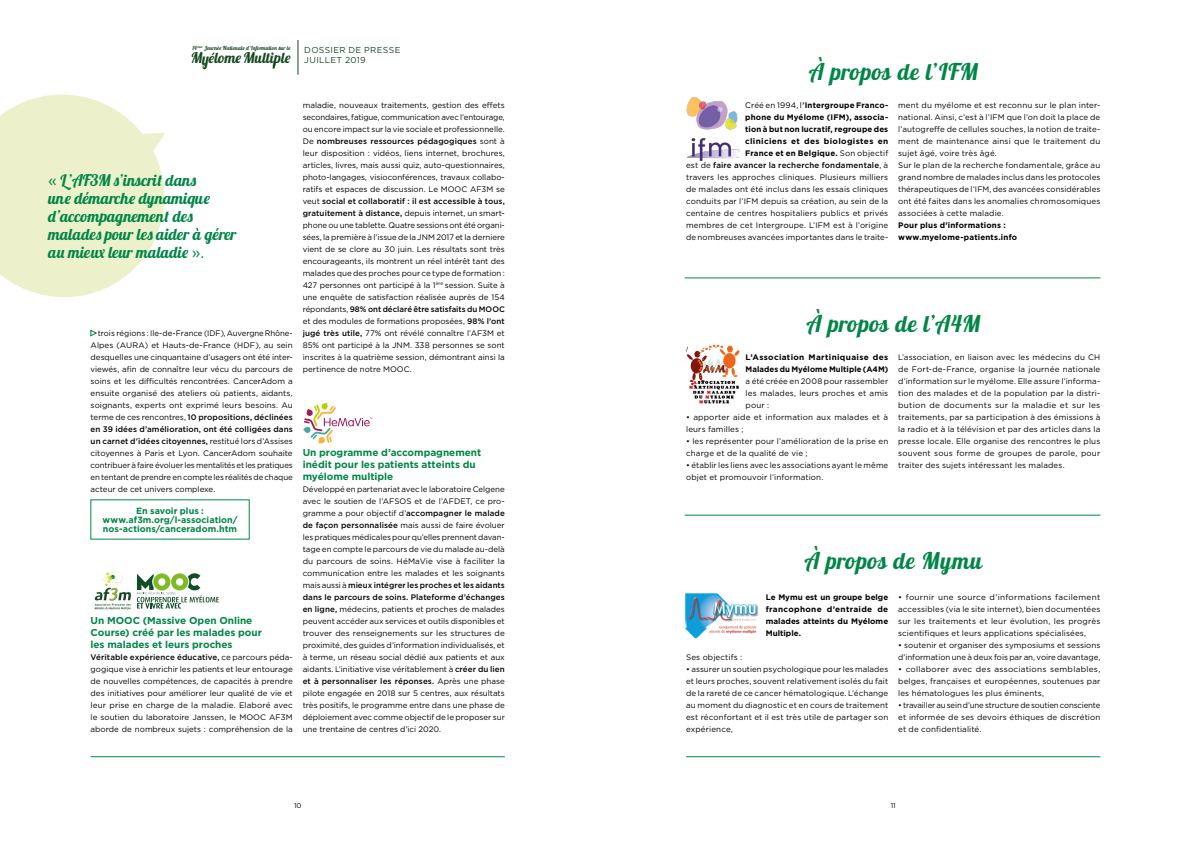
<style>
.page{position:relative;width:1191px;height:842px;background:#fff}
.page>*{position:absolute;margin:0;border:0;box-sizing:border-box;transform-origin:0 0}
.t1{font:23px "Lobster 1.4";letter-spacing:.025em;color:#008647}
.t2{font:16px/18px "Lobster 1.4";letter-spacing:.05em;color:#008647}
.t3{font:14.7px "Lobster 1.4";color:#174922}
.t4{font:700 10px/12px "Gotham";letter-spacing:-.005em;color:#008647}
.t5{font:700 9px/9px "Gotham";color:#008647;text-align:center}
.t6{font:8.6px/9.7px "Gotham";letter-spacing:.04em;color:#174922}
.t7{font:8px/12px "Gotham";letter-spacing:.005em;color:#000;text-align:justify}
.t8{font:700 8px/12px "Gotham";letter-spacing:.02em;color:#000}
.t9{font:7px "Gotham";color:#000}
.t10{font:5.6px "Lobster 1.4";letter-spacing:.005em;color:#174922}
.s1{font-size:6.3px}
.s2{font-size:17px}
.s3{font-size:13.8px}
.s4{font-family:"Gotham"}
.s5{font-weight:500}
.s6{font-weight:700}
</style>
<div class="page">
<svg style="left:0;top:94px;width:165px;height:203px"></svg>
<img style="left:686px;top:344px;width:54px;height:60px">
<img style="left:685px;top:593px;width:74px;height:46px">
<hr style="left:684px;top:278px;width:416px;height:1px;background:#008647">
<hr style="left:684px;top:515px;width:416px;height:1px;background:#008647">
<img style="left:686px;top:96px;width:53px;height:65px">
<svg style="left:90px;top:330px;width:7px;height:6px"></svg>
<img style="left:94px;top:572px;width:37px;height:38px">
<svg style="left:137px;top:573px;width:82px;height:36px"></svg>
<svg style="left:303px;top:403px;width:70px;height:40px"></svg>
<svg style="left:272px;top:62px;width:4px;height:7px"></svg>
<hr style="left:298px;top:40px;width:1px;height:35px;background:#174922">
<hr style="left:91px;top:756px;width:414px;height:1px;background:#008647">
<hr style="left:686px;top:756px;width:414px;height:1px;background:#008647">
<p class="t10" style="left:192px;top:45px;width:100px">14 <sup>ème</sup> Journée Nationale d’Information <span class="s1">s</span>ur le</p>
<h3 class="t3" style="left:191px;top:49px;width:101px">M<span class="s2">y</span><span class="s3">é</span>lome Multiple</h3>
<p class="t6" style="left:304px;top:45px;width:98px">DOSSIER DE PRESSE<br>JUILLET 2019</p>
<h2 class="t2" style="left:48px;top:171px;width:190px"><span class="s4">«</span> L’AF3M s’inscrit dans<br>une démarche dynamique d’accompagnement des malades pour les aider à gérer au mieux leur maladie <span class="s4">».</span></h2>
<p class="t7" style="left:91px;top:327px;width:204px;text-indent:7px">trois régions : Ile-de-France (IDF), Auvergne Rhône-Alpes (AURA) et Hauts-de-France (HDF), au sein desquelles une cinquantaine d’usagers ont été inter&shy;viewés, afin de connaître leur vécu du parcours de soins et les difficultés rencontrées. CancerAdom a ensuite organisé des ateliers où patients, aidants, soignants, experts ont exprimé leurs besoins. Au terme de ces rencontres, <span class="s5">10 propositions, déclinées en 39 idées d’amélioration, ont été colligées dans un carnet d’idées citoyennes,</span> restitué lors d’Assises citoyennes à Paris et Lyon. CancerAdom souhaite contribuer à faire évoluer les mentalités et les pratiques en tentant de prendre en compte les réalités de chaque acteur de cet univers complexe.</p>
<p class="t5" style="left:103px;top:506px;width:136px">En savoir plus : www.af3m.org/l-association/ nos-actions/canceradom.htm</p>
<p class="t4" style="left:91px;top:614px;width:173px">Un MOOC (Massive Open Online<br>Course) créé par les malades pour les malades et leurs proches</p>
<p class="t7" style="left:91px;top:651px;width:204px"><span class="s5">Véritable expérience éducative,</span> ce parcours péda&shy;gogique vise à enrichir les patients et leur entourage de nouvelles compétences, de capacités à prendre des initiatives pour améliorer leur qualité de vie et leur prise en charge de la maladie. Elaboré avec le soutien du laboratoire Janssen, le MOOC AF3M aborde de nombreux sujets : compréhension de la</p>
<p class="t7" style="left:303px;top:99px;width:204px;text-align:left">maladie, nouveaux traitements, gestion des effets secondaires, fatigue, communication avec l’entourage, ou encore impact sur la vie sociale et professionnelle.<br>De <span class="s5">nombreuses ressources pédagogiques</span> sont à leur disposition : vidéos, liens internet, brochures, articles, livres, mais aussi quiz, auto-questionnaires, photo-langages, visioconférences, travaux collabo&shy;ratifs et espaces de discussion. Le MOOC AF3M se veut <span class="s5">social et collaboratif : il est accessible à tous, gratuitement à distance,</span> depuis internet, un smart&shy;phone ou une tablette. Quatre sessions ont été organi‑ sées, la première à l’issue de la JNM 2017 et la derniere vient de se clore au 30 juin. Les résultats sont très encourageants, ils montrent un réel intérêt tant des malades que des proches pour ce type de formation :<br>427 personnes ont participé à la 1<sup>ère</sup> session. Suite à une enquête de satisfaction réalisée auprès de 154 répondants, <span class="s5">98% ont déclaré être satisfaits du MOOC </span>et des modules de formations proposées, <span class="s5">98% l’ont jugé très utile,</span> 77% ont révélé connaître l’AF3M et 85% ont participé à la JNM. 338 personnes se sont inscrites à la quatrième session, démontrant ainsi la pertinence de notre MOOC.</p>
<p class="t4" style="left:303px;top:446px;width:180px">Un programme d’accompagnement inédit pour les patients atteints du myélome multiple</p>
<p class="t7" style="left:303px;top:483px;width:204px">Développé en partenariat avec le laboratoire Celgene avec le soutien de l’AFSOS et de l’AFDET, ce pro&shy;gramme a pour objectif d’<span class="s5">accompagner le malade de façon personnalisée</span> mais aussi de faire évoluer les pratiques médicales pour qu’elles prennent davan&shy;tage en compte le parcours de vie du malade au-delà du parcours de soins. HéMaVie vise à faciliter la communication entre les malades et les soignants mais aussi à <span class="s5">mieux intégrer les proches et les aidants dans le parcours de soins. Plateforme d’échanges en ligne,</span> médecins, patients et proches de malades peuvent accéder aux services et outils disponibles et trouver des renseignements sur les structures de proximité, des guides d’information individualisés, et à terme, un réseau social dédié aux patients et aux aidants. L’initiative vise véritablement à <span class="s5">créer du lien et à personnaliser les réponses.</span> Après une phase pilote engagée en 2018 sur 5 centres, aux résultats très positifs, le programme entre dans une phase de déploiement avec comme objectif de le proposer sur une trentaine de centres d’ici 2020.</p>
<h1 class="t1" style="left:808px;top:57px;width:171px">À propos de l’IFM</h1>
<p class="t7" style="left:686px;top:99px;width:204px;text-align:right">Créé en 1994, l<span class="s5">’</span><span class="s6">Intergroupe Franco-<br>phone du Myélome (IFM), associa-<br>tion à but non lucratif, regroupe des<br>cliniciens et des biologistes en<br>France et en Belgique.</span> Son objectif<br>est de <span class="s5">faire avancer la recherche fondamentale</span>, à travers les approches cliniques. Plusieurs milliers de malades ont été inclus dans les essais cliniques conduits par l’IFM depuis sa création, au sein de la centaine de centres hospitaliers publics et privés membres de cet Intergroupe. L’IFM est à l’origine de nombreuses avancées importantes dans le traite‑</p>
<p class="t7" style="left:898px;top:99px;width:204px;text-align:left">ment du myélome et est reconnu sur le plan inter&shy;national. Ainsi, c’est à l’IFM que l’on doit la place de l’autogreffe de cellules souches, la notion de traite‑ ment de maintenance ainsi que le traitement du sujet âgé, voire très âgé.<br>Sur le plan de la recherche fondamentale, grâce au grand nombre de malades inclus dans les protocoles thérapeutiques de l’IFM, des avancées considérables ont été faites dans les anomalies chromosomiques associées à cette maladie.</p>
<p class="t8" style="left:898px;top:219px;width:120px">Pour plus d’informations : www.myelome-patients.info</p>
<h1 class="t1" style="left:806px;top:309px;width:175px">À propos de l’A4M</h1>
<p class="t8" style="left:745px;top:351px;width:144px">L’Association Martiniquaise des<br>Malades du Myélome Multiple (A4M)</p>
<p class="t7" style="left:745px;top:375px;width:144px">a été créée en 2008 pour rassembler les malades, leurs proches et amis pour :</p>
<p class="t7" style="left:686px;top:411px;width:204px">• apporter aide et information aux malades et à leurs familles ;</p>
<p class="t7" style="left:686px;top:435px;width:204px">• les représenter pour l’amélioration de la prise en charge et de la qualité de vie ;</p>
<p class="t7" style="left:686px;top:459px;width:204px">• établir les liens avec les associations ayant le même objet et promouvoir l’information.</p>
<p class="t7" style="left:898px;top:351px;width:204px">L’association, en liaison avec les médecins du CH de Fort-de-France, organise la journée nationale d’information sur le myélome. Elle assure l’informa&shy;tion des malades et de la population par la distri&shy;bution de documents sur la maladie et sur les traitements, par sa participation à des émissions à la radio et à la télévision et par des articles dans la presse locale. Elle organise des rencontres le plus souvent sous forme de groupes de parole, pour traiter des sujets intéressant les malades.</p>
<h1 class="t1" style="left:804px;top:546px;width:178px">À propos de Mymu</h1>
<p class="t8" style="left:766px;top:591px;width:124px;text-align:justify">Le Mymu est un groupe belge francophone d’entraide de malades atteints du Myélome Multiple.</p>
<p class="t7" style="left:898px;top:591px;width:204px">• fournir une source d’informations facilement accessibles (via le site internet), bien documentées sur les traitements et leur évolution, les progrès scientifiques et leurs applications spécialisées,</p>
<p class="t7" style="left:898px;top:639px;width:204px">• soutenir et organiser des symposiums et sessions d’information une à deux fois par an, voire davantage,</p>
<p class="t7" style="left:898px;top:663px;width:204px">• collaborer avec des associations semblables, belges, françaises et européennes, soutenues par les hématologues les plus éminents,</p>
<p class="t7" style="left:898px;top:699px;width:204px">• travailler au sein d’une structure de soutien consciente et informée de ses devoirs éthiques de discrétion et de confidentialité.</p>
<p class="t7" style="left:686px;top:651px;width:58px">Ses objectifs :</p>
<p class="t7" style="left:686px;top:663px;width:204px">• assurer un soutien psychologique pour les malades et leurs proches, souvent relativement isolés du fait de la rareté de ce cancer hématologique. L’échange au moment du diagnostic et en cours de traitement est réconfortant et il est très utile de partager son expérience,</p>
<p class="t9" style="left:294px;top:801px;width:9px">10</p>
<p class="t9" style="left:890px;top:801px;width:6px">11</p>
</div>
